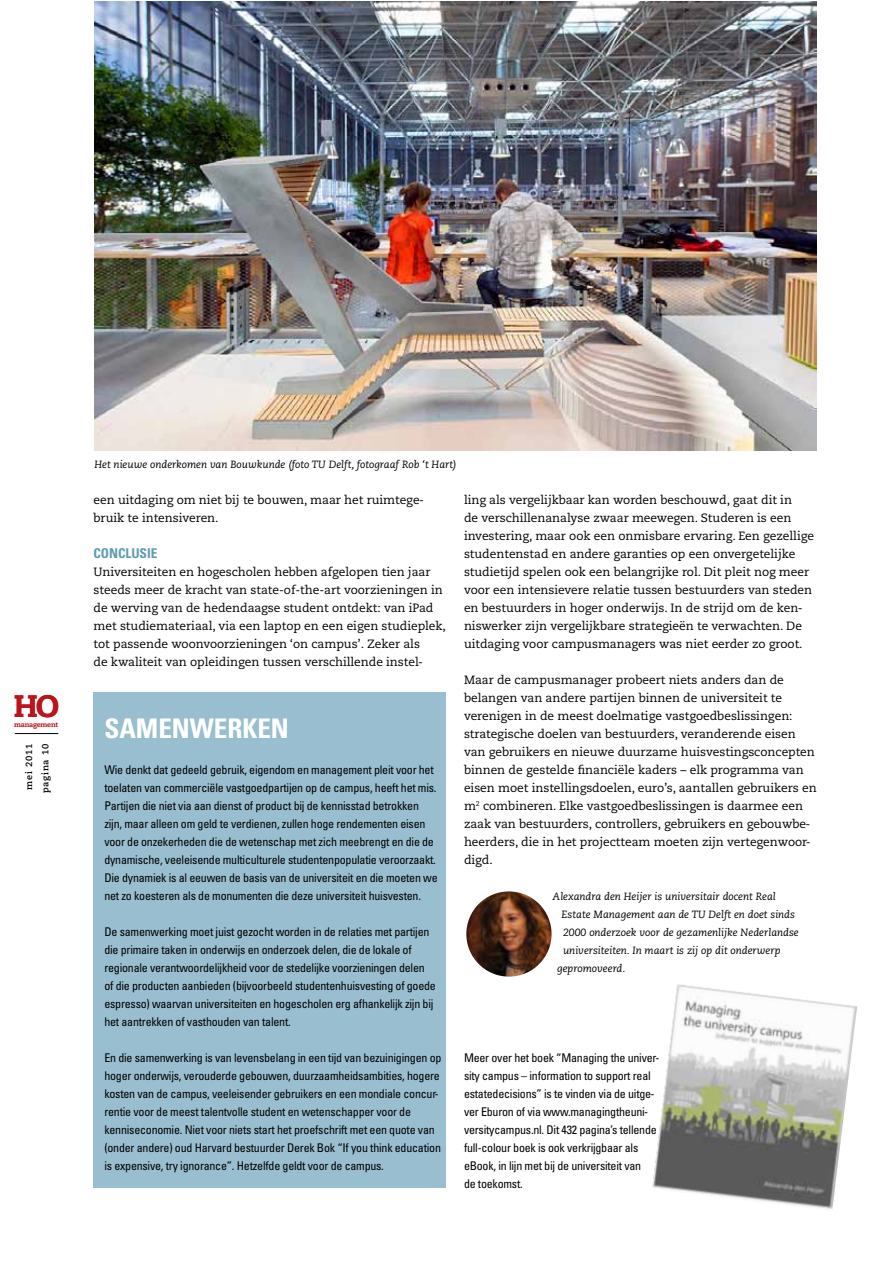
<style>
.page{position:relative;width:893px;height:1263px;background:#fff}
.page>*{position:absolute;margin:0;border:0;box-sizing:border-box;transform-origin:0 0}
.t1{font:800 30.9px "Caecilia";color:#bc141a}
.t2{font:700 condensed 27px "Univers";color:#fff}
.t3{font:700 condensed 13.5px "Univers";letter-spacing:-.005em;color:#619bb3}
.t4{font:condensed 12px/18px "Univers";letter-spacing:-.02em;color:#000}
.t5{font:12px/18px "Caecilia";letter-spacing:-.005em;color:#000}
.t6{font:italic 10.5px "Caecilia";color:#000}
.t7{font:700 9px/16.5px "Caecilia";letter-spacing:.08em;color:#000;text-align:center}
.t8{font:800 6.9px "Caecilia";letter-spacing:-.04em;color:#bc141a}
</style>
<div class="page">
<svg style="left:803px;top:1px;width:14px;height:450px"></svg>
<hr style="left:15px;top:733px;width:43px;height:1px;background:#000">
<div style="left:94px;top:692px;width:352px;height:496px;background:#99bed0"></div>
<img style="left:94px;top:1px;width:722px;height:449px">
<img style="left:466px;top:891px;width:86px;height:86px;border-radius:43px">
<img style="left:652px;top:984px;width:205px;height:226px">
<h1 class="t1" style="left:13px;top:686px;width:48px">HO</h1>
<p class="t8" style="left:14px;top:720px;width:45px">management</p>
<p class="t7" style="left:21px;top:793px;width:51px;rotate:-90deg">mei 2011 pagina 10</p>
<p class="t6" style="left:94px;top:458px;width:364px">Het nieuwe onderkomen van Bouwkunde (foto TU Delft, fotograaf Rob ‘t Hart)</p>
<p class="t5" style="left:94px;top:491px;width:332px">een uitdaging om niet bij te bouwen, maar het ruimtege&shy;bruik te intensiveren.</p>
<p class="t3" style="left:94px;top:545px;width:65px">CONCLUSIE</p>
<p class="t5" style="left:94px;top:563px;width:354px">Universiteiten en hogescholen hebben afgelopen tien jaar steeds meer de kracht van state-of-the-art voorzieningen in de werving van de hedendaagse student ontdekt: van iPad met studiemateriaal, via een laptop en een eigen studieplek, tot passende woonvoorzieningen ‘on campus’. Zeker als<br>de kwaliteit van opleidingen tussen verschillende instel-</p>
<h2 class="t2" style="left:104px;top:712px;width:186px">SAMENWERKEN</h2>
<p class="t4" style="left:104px;top:760px;width:335px">Wie denkt dat gedeeld gebruik, eigendom en management pleit voor het toelaten van commerciële vastgoedpartijen op de campus, heeft het mis.<br>Partijen die niet via aan dienst of product bij de kennisstad betrokken zijn, maar alleen om geld te verdienen, zullen hoge rendementen eisen voor de onzekerheden die de wetenschap met zich meebrengt en die de dynamische, veeleisende multiculturele studentenpopulatie veroorzaakt.<br>Die dynamiek is al eeuwen de basis van de universiteit en die moeten we net zo koesteren als de monumenten die deze universiteit huisvesten.</p>
<p class="t4" style="left:104px;top:922px;width:333px">De samenwerking moet juist gezocht worden in de relaties met partijen die primaire taken in onderwijs en onderzoek delen, die de lokale of regionale verantwoordelijkheid voor de stedelijke voorzieningen delen of die producten aanbieden (bijvoorbeeld studentenhuisvesting of goede espresso) waarvan universiteiten en hogescholen erg afhankelijk zijn bij het aantrekken of vasthouden van talent.</p>
<p class="t4" style="left:104px;top:1048px;width:339px">En die samenwerking is van levensbelang in een tijd van bezuinigingen op hoger onderwijs, verouderde gebouwen, duurzaamheidsambities, hogere kosten van de campus, veeleisender gebruikers en een mondiale concur&shy;rentie voor de meest talentvolle student en wetenschapper voor de kenniseconomie. Niet voor niets start het proefschrift met een quote van (onder andere) oud Harvard bestuurder Derek Bok “If you think education is expensive, try ignorance”. Hetzelfde geldt voor de campus.</p>
<p class="t5" style="left:464px;top:491px;width:352px">ling als vergelijkbaar kan worden beschouwd, gaat dit in<br>de verschillenanalyse zwaar meewegen. Studeren is een investering, maar ook een onmisbare ervaring. Een gezellige studentenstad en andere garanties op een onvergetelijke studietijd spelen ook een belangrijke rol. Dit pleit nog meer voor een intensievere relatie tussen bestuurders van steden en bestuurders in hoger onderwijs. In de strijd om de ken&shy;niswerker zijn vergelijkbare strategieën te verwachten. De uitdaging voor campusmanagers was niet eerder zo groot.</p>
<p class="t5" style="left:464px;top:671px;width:354px">Maar de campusmanager probeert niets anders dan de belangen van andere partijen binnen de universiteit te verenigen in de meest doelmatige vastgoedbeslissingen: strategische doelen van bestuurders, veranderende eisen van gebruikers en nieuwe duurzame huisvestingsconcepten binnen de gestelde financiële kaders – elk programma van eisen moet instellingsdoelen, euro’s, aantallen gebruikers en m<sup>2</sup> combineren. Elke vastgoedbeslissingen is daarmee een zaak van bestuurders, controllers, gebruikers en gebouwbe&shy;heerders, die in het projectteam moeten zijn vertegenwoor&shy;digd.</p>
<p class="t6" style="left:553px;top:890px;width:225px">Alexandra den Heijer is universitair docent Real</p>
<p class="t6" style="left:562px;top:908px;width:235px">Estate Management aan de TU Delft en doet sinds</p>
<p class="t6" style="left:563px;top:926px;width:237px">2000 onderzoek voor de gezamenlijke Nederlandse</p>
<p class="t6" style="left:563px;top:944px;width:219px">universiteiten. In maart is zij op dit onderwerp</p>
<p class="t6" style="left:557px;top:962px;width:70px">gepromoveerd.</p>
<p class="t4" style="left:464px;top:1048px;width:197px">Meer over het boek “Managing the univer&shy;sity campus – information to support real estatedecisions” is te vinden via de uitge&shy;ver Eburon of via www.managingtheuni&shy;versitycampus.nl. Dit 432 pagina’s tellende full-colour boek is ook verkrijgbaar als eBook, in lijn met bij de universiteit van<br>de toekomst.</p>
</div>
